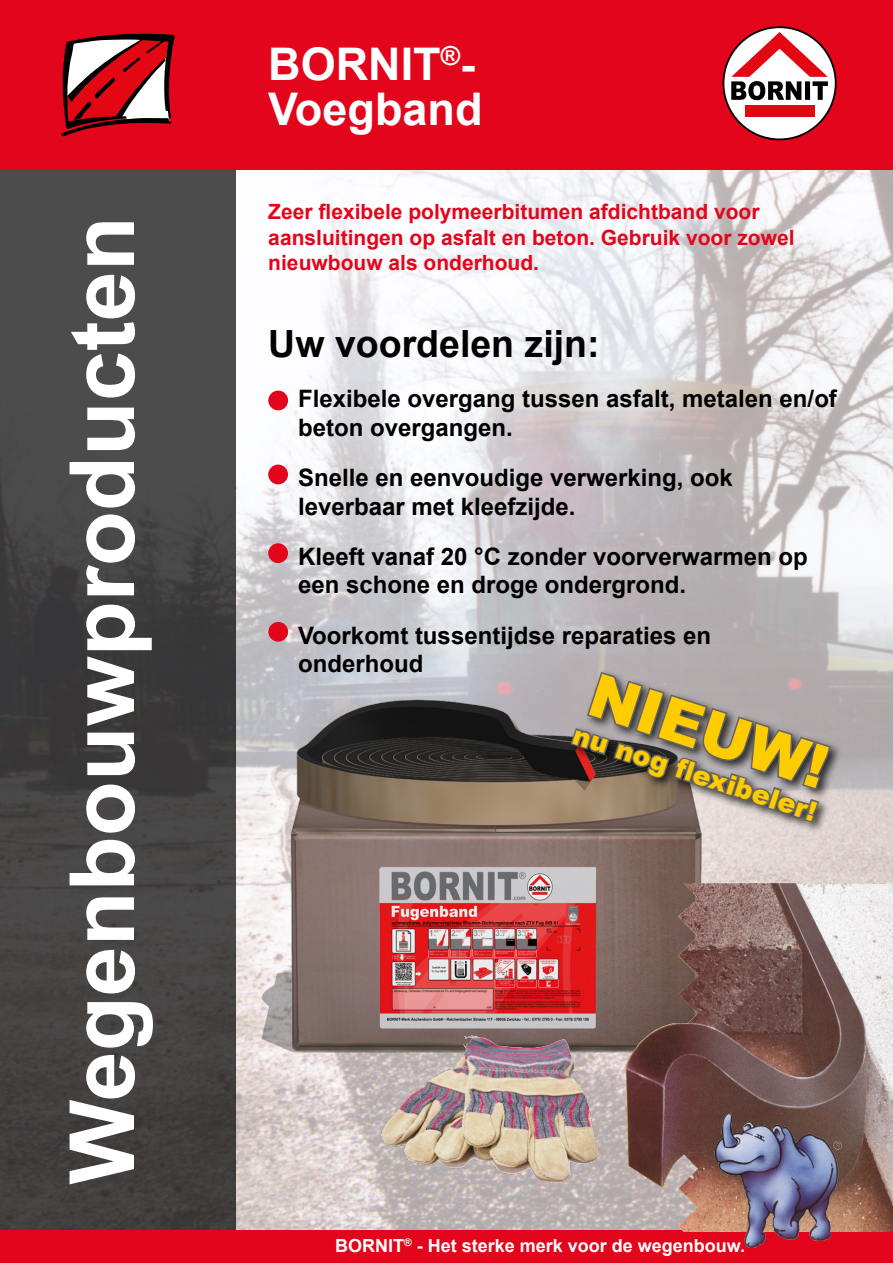
<style>
.page{position:relative;width:893px;height:1263px;background:#fff}
.page>*{position:absolute;margin:0;border:0;box-sizing:border-box;transform-origin:0 0}
.t1{font:700 90px "Arial";color:#fff}
.t2{font:900 60px "Arial";color:#fc0}
.t3{font:700 45px/45px "Arial";color:#fff}
.t4{font:700 37.5px "Arial";color:#000}
.t5{font:900 27px "Arial";color:#fc0}
.t6{font:700 24px/28.8px "Arial";color:#000}
.t7{font:700 21px/25.2px "Arial";color:#e3051b}
.t8{font:700 18px "Arial";color:#fff}
</style>
<div class="page">
<img style="left:236px;top:170px;width:657px;height:1060px">
<svg style="left:0;top:170px;width:236px;height:1060px;background:#454343"></svg>
<div style="left:0;top:0;width:893px;height:170px;background:#e3051b"></div>
<div style="left:0;top:1230px;width:893px;height:33px;background:#e3051b"></div>
<svg style="left:61px;top:34px;width:114px;height:102px"></svg>
<svg style="left:722px;top:26px;width:115px;height:114px"></svg>
<img style="left:261px;top:699px;width:440px;height:353px">
<img style="left:625px;top:883px;width:268px;height:348px">
<img style="left:714px;top:1113px;width:127px;height:134px">
<img style="left:382px;top:1035px;width:222px;height:147px">
<div style="left:268px;top:391px;width:20px;height:19px;background:#e3051b;border-radius:50%"></div>
<div style="left:268px;top:543px;width:20px;height:20px;background:#e3051b;border-radius:50%"></div>
<div style="left:268px;top:465px;width:20px;height:19px;background:#e3051b;border-radius:50%"></div>
<div style="left:268px;top:622px;width:20px;height:20px;background:#e3051b;border-radius:50%"></div>
<div style="left:568px;top:669px;width:274px;height:165px;background:#000;opacity:.75"></div>
<svg style="left:569px;top:670px;width:264px;height:155px;background:#847c79"></svg>
<h1 class="t1" style="left:42px;top:1185px;width:970px;rotate:-90deg">Wegenbouwproducten</h1>
<h3 class="t3" style="left:268px;top:43px;width:216px">BORNIT<sup>®</sup>-<br>Voegband</h3>
<p class="t7" style="left:268px;top:200px;width:528px">Zeer flexibele polymeerbitumen afdichtband voor aansluitingen op asfalt en beton. Gebruik voor zowel nieuwbouw als onderhoud.</p>
<h3 class="t4" style="left:268px;top:319px;width:333px">Uw voordelen zijn:</h3>
<p class="t6" style="left:298px;top:385px;width:540px">Flexibele overgang tussen asfalt, metalen en/of beton overgangen.</p>
<p class="t6" style="left:298px;top:464px;width:436px">Snelle en eenvoudige verwerking, ook leverbaar met kleefzijde.</p>
<p class="t6" style="left:298px;top:543px;width:511px">Kleeft vanaf 20 °C zonder voorverwarmen op een schone en droge ondergrond.</p>
<p class="t6" style="left:298px;top:621px;width:415px">Voorkomt tussentijdse reparaties en onderhoud</p>
<h2 class="t2" style="left:605px;top:651px;width:248px;rotate:18deg">NIEUW!</h2>
<p class="t5" style="left:580px;top:715px;width:256px;rotate:18deg">nu nog fl exibeler!</p>
<p class="t8" style="left:335px;top:1234px;width:412px">BORNIT<sup>®</sup> - Het sterke merk voor de wegenbouw.</p>
</div>
